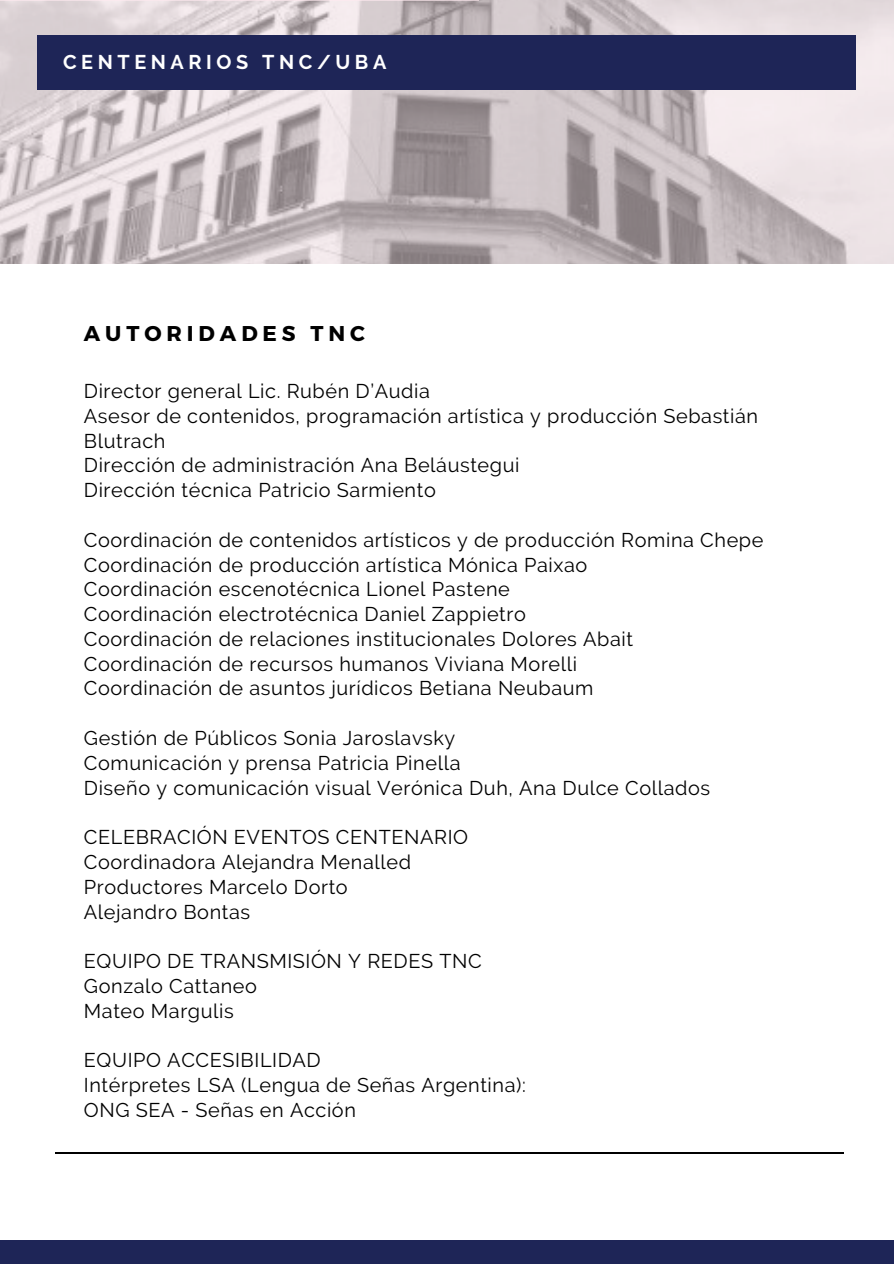
<style>
.page{position:relative;width:894px;height:1264px;background:#fff}
.page>*{position:absolute;margin:0;border:0;box-sizing:border-box;transform-origin:0 0}
.t1{font:700 21.3px "Montserrat";letter-spacing:.23em;color:#000}
.t2{font:19.8px/24.8px "Raleway";letter-spacing:.03em;color:#000}
.t3{font:700 19.8px "Raleway";letter-spacing:.23em;color:#fff}
</style>
<div class="page">
<div style="left:0;top:1240px;width:893px;height:23px;background:#1e2557"></div>
<svg style="left:0;top:0;width:893px;height:263px;background:#cac1c4"></svg>
<div style="left:37px;top:35px;width:818px;height:54px;background:#1e2557"></div>
<hr style="left:0;top:0;width:478px;height:1px;background:#ffeaf0">
<hr style="left:55px;top:1152px;width:788px;height:1px;background:#000">
<p class="t3" style="left:63px;top:51px;width:325px">CENTENARIOS TNC/UBA</p>
<p class="t1" style="left:84px;top:319px;width:282px">AUTORIDADES TNC</p>
<p class="t2" style="left:84px;top:379px;width:347px">Director general Lic. Rubén D’Audia</p>
<p class="t2" style="left:84px;top:403px;width:675px">Asesor de contenidos, programación artística y producción Sebastián<br>Blutrach</p>
<p class="t2" style="left:84px;top:453px;width:437px">Dirección de administración Ana Beláustegui</p>
<p class="t2" style="left:84px;top:478px;width:353px">Dirección técnica Patricio Sarmiento</p>
<p class="t2" style="left:84px;top:527px;width:680px">Coordinación de contenidos artísticos y de producción Romina Chepe</p>
<p class="t2" style="left:84px;top:552px;width:505px">Coordinación de producción artística Mónica Paixao</p>
<p class="t2" style="left:84px;top:577px;width:427px">Coordinación escenotécnica Lionel Pastene</p>
<p class="t2" style="left:84px;top:601px;width:443px">Coordinación electrotécnica Daniel Zappietro</p>
<p class="t2" style="left:84px;top:626px;width:550px">Coordinación de relaciones institucionales Dolores Abait</p>
<p class="t2" style="left:84px;top:651px;width:494px">Coordinación de recursos humanos Viviana Morelli</p>
<p class="t2" style="left:84px;top:676px;width:511px">Coordinación de asuntos jurídicos Betiana Neubaum</p>
<p class="t2" style="left:84px;top:725px;width:373px">Gestión de Públicos Sonia Jaroslavsky</p>
<p class="t2" style="left:84px;top:750px;width:378px">Comunicación y prensa Patricia Pinella</p>
<p class="t2" style="left:84px;top:775px;width:627px">Diseño y comunicación visual Verónica Duh, Ana Dulce Collados</p>
<p class="t2" style="left:84px;top:824px;width:385px">CELEBRACIÓN EVENTOS CENTENARIO</p>
<p class="t2" style="left:84px;top:849px;width:328px">Coordinadora Alejandra Menalled</p>
<p class="t2" style="left:84px;top:874px;width:265px">Productores Marcelo Dorto</p>
<p class="t2" style="left:84px;top:899px;width:168px">Alejandro Bontas</p>
<p class="t2" style="left:84px;top:948px;width:399px">EQUIPO DE TRANSMISIÓN Y REDES TNC</p>
<p class="t2" style="left:84px;top:973px;width:174px">Gonzalo Cattaneo</p>
<p class="t2" style="left:84px;top:998px;width:151px">Mateo Margulis</p>
<p class="t2" style="left:84px;top:1047px;width:238px">EQUIPO ACCESIBILIDAD</p>
<p class="t2" style="left:84px;top:1072px;width:443px">Intérpretes LSA (Lengua de Señas Argentina):</p>
<p class="t2" style="left:84px;top:1097px;width:273px">ONG SEA - Señas en Acción</p>
</div>
